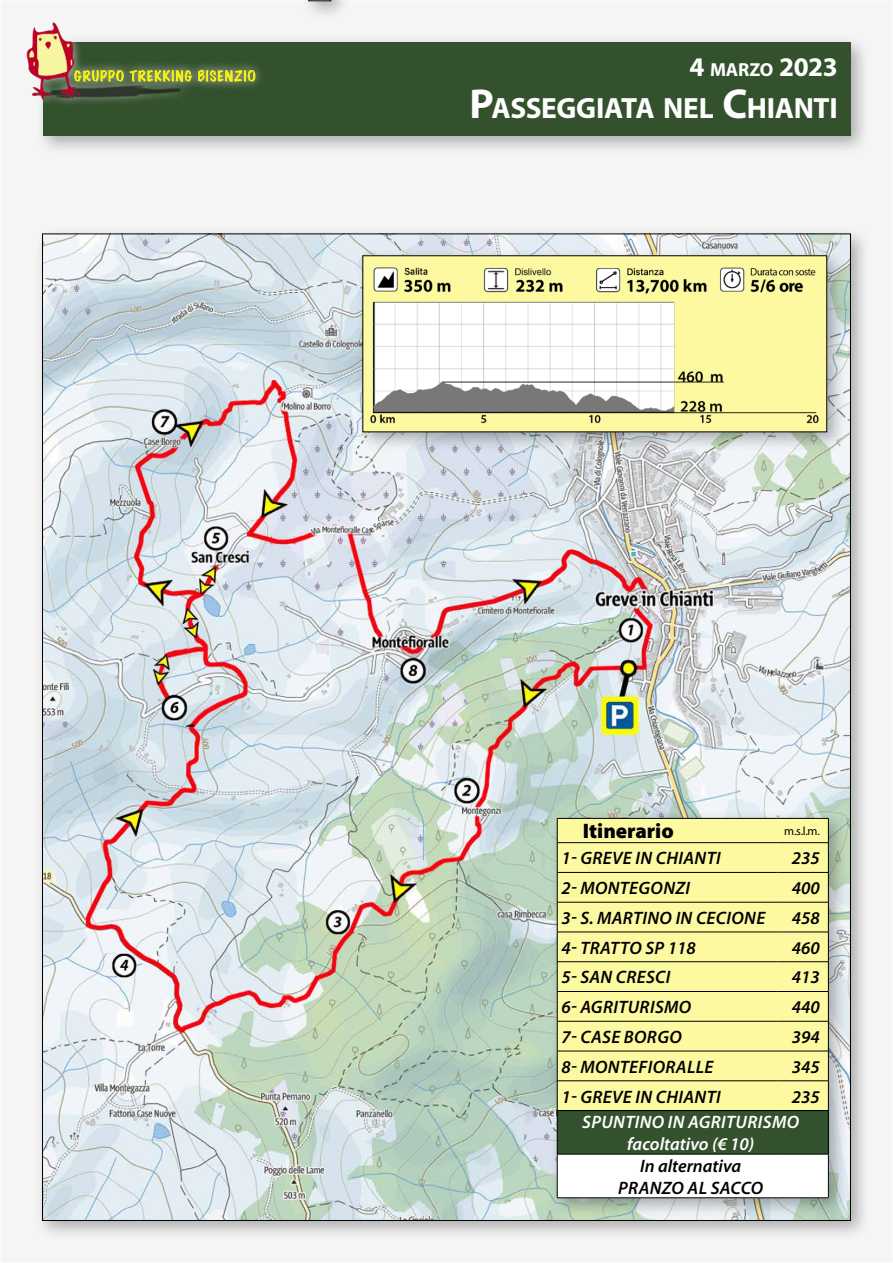
<style>
.page{position:relative;width:893px;height:1263px;background:#f5f5f5}
.page>*{position:absolute;margin:0;border:0;box-sizing:border-box;transform-origin:0 0}
.t1{font:700 29.4px "Myriad Pro";letter-spacing:-.015em;color:#fff}
.t2{font:700 27px "Myriad Pro";color:#fff}
.t3{font:900 21px "Myriad Pro";color:#000}
.t4{font:italic 600 18px "Myriad Pro";letter-spacing:.02em;color:#000}
.t5{font:italic 600 18px/21.6px "Myriad Pro";letter-spacing:.02em;color:#fff;text-align:center}
.t6{font:italic 600 18px/21.6px "Myriad Pro";color:#000;text-align:center}
.t7{font:12px "Myriad Pro";color:#000}
.s1{font-size:18.9px}
.s2{font-size:42px}
</style>
<div class="page">
<div style="left:34px;top:225px;width:836px;height:1016px;background:#000;opacity:.3"></div>
<img style="left:44px;top:236px;width:805px;height:983px">
<div style="left:549px;top:810px;width:300px;height:408px;background:#000;opacity:.3"></div>
<div style="left:558px;top:819px;width:270px;height:291px;background:#fdf9a1"></div>
<div style="left:557px;top:1110px;width:271px;height:44px;background:#34512e"></div>
<div style="left:557px;top:1154px;width:271px;height:44px;background:#fff"></div>
<hr style="left:557px;top:818px;width:220px;height:1px;background:#000">
<hr style="left:777px;top:818px;width:52px;height:1px;background:#000">
<hr style="left:557px;top:842px;width:220px;height:1px;background:#000">
<hr style="left:777px;top:842px;width:52px;height:1px;background:#000">
<hr style="left:557px;top:872px;width:220px;height:1px;background:#000">
<svg style="left:557px;top:818px;width:1px;height:84px"></svg>
<hr style="left:777px;top:872px;width:52px;height:1px;background:#000">
<svg style="left:828px;top:818px;width:1px;height:84px"></svg>
<hr style="left:557px;top:902px;width:220px;height:1px;background:#000">
<hr style="left:557px;top:902px;width:1px;height:30px;background:#000">
<hr style="left:777px;top:902px;width:52px;height:1px;background:#000">
<hr style="left:828px;top:902px;width:1px;height:30px;background:#000">
<hr style="left:557px;top:932px;width:220px;height:1px;background:#000">
<hr style="left:777px;top:932px;width:52px;height:1px;background:#000">
<hr style="left:557px;top:961px;width:220px;height:1px;background:#000">
<hr style="left:777px;top:961px;width:52px;height:1px;background:#000">
<hr style="left:557px;top:991px;width:220px;height:1px;background:#000">
<svg style="left:557px;top:932px;width:1px;height:89px"></svg>
<hr style="left:777px;top:991px;width:52px;height:1px;background:#000">
<svg style="left:828px;top:932px;width:1px;height:89px"></svg>
<hr style="left:557px;top:1021px;width:220px;height:1px;background:#000">
<hr style="left:557px;top:1021px;width:1px;height:30px;background:#000">
<hr style="left:777px;top:1021px;width:52px;height:1px;background:#000">
<hr style="left:828px;top:1021px;width:1px;height:30px;background:#000">
<hr style="left:557px;top:1051px;width:220px;height:1px;background:#000">
<hr style="left:777px;top:1051px;width:52px;height:1px;background:#000">
<hr style="left:557px;top:1080px;width:220px;height:1px;background:#000">
<svg style="left:557px;top:1051px;width:1px;height:59px"></svg>
<hr style="left:777px;top:1080px;width:52px;height:1px;background:#000">
<svg style="left:828px;top:1051px;width:1px;height:59px"></svg>
<hr style="left:557px;top:1110px;width:220px;height:1px;background:#000">
<hr style="left:557px;top:1111px;width:1px;height:43px;background:#000">
<hr style="left:777px;top:1110px;width:52px;height:1px;background:#000">
<hr style="left:828px;top:1111px;width:1px;height:43px;background:#000">
<hr style="left:557px;top:1154px;width:220px;height:1px;background:#000">
<hr style="left:557px;top:1154px;width:1px;height:43px;background:#000">
<hr style="left:777px;top:1154px;width:52px;height:1px;background:#000">
<hr style="left:828px;top:1154px;width:1px;height:43px;background:#000">
<hr style="left:557px;top:1197px;width:220px;height:1px;background:#000">
<hr style="left:777px;top:1197px;width:52px;height:1px;background:#000">
<div style="left:354px;top:247px;width:493px;height:205px;background:#000;opacity:.3"></div>
<img style="left:365px;top:258px;width:460px;height:172px">
<div style="left:35px;top:34px;width:836px;height:122px;background:#000;opacity:.3"></div>
<div style="left:43px;top:43px;width:808px;height:93px;background:#34512e"></div>
<div style="left:18px;top:14px;width:246px;height:94px;background:#fff;opacity:.75"></div>
<img style="left:18px;top:14px;width:239px;height:96px">
<div style="left:300px;top:0;width:51px;height:21px;background:#000;opacity:.3"></div>
<svg style="left:309px;top:0;width:22px;height:1px"></svg>
<h2 class="t2" style="left:690px;top:49px;width:150px">4 <span class="s1">MARZO</span> 2023</h2>
<h1 class="t1" style="left:470px;top:88px;width:370px"><span class="s2">P</span>ASSEGGIATA NEL <span class="s2">C</span>HIANTI</h1>
<p class="t3" style="left:583px;top:817px;width:93px">Itinerario</p>
<p class="t7" style="left:784px;top:824px;width:37px">m.s.l.m.</p>
<p class="t4" style="left:561px;top:847px;width:161px">1- GREVE IN CHIANTI</p>
<p class="t4" style="left:792px;top:847px;width:30px">235</p>
<p class="t4" style="left:561px;top:876px;width:130px">2- MONTEGONZI</p>
<p class="t4" style="left:792px;top:876px;width:30px">400</p>
<p class="t4" style="left:561px;top:906px;width:205px">3- S. MARTINO IN CECIONE</p>
<p class="t4" style="left:792px;top:906px;width:30px">458</p>
<p class="t4" style="left:561px;top:936px;width:136px">4- TRATTO SP 118</p>
<p class="t4" style="left:792px;top:936px;width:30px">460</p>
<p class="t4" style="left:561px;top:966px;width:111px">5- SAN CRESCI</p>
<p class="t4" style="left:792px;top:966px;width:30px">413</p>
<p class="t4" style="left:561px;top:996px;width:131px">6- AGRITURISMO</p>
<p class="t4" style="left:792px;top:996px;width:30px">440</p>
<p class="t4" style="left:561px;top:1025px;width:122px">7- CASE BORGO</p>
<p class="t4" style="left:792px;top:1025px;width:30px">394</p>
<p class="t4" style="left:561px;top:1055px;width:154px">8- MONTEFIORALLE</p>
<p class="t4" style="left:792px;top:1055px;width:30px">345</p>
<p class="t4" style="left:561px;top:1085px;width:161px">1- GREVE IN CHIANTI</p>
<p class="t4" style="left:792px;top:1085px;width:30px">235</p>
<p class="t5" style="left:582px;top:1111px;width:218px">SPUNTINO IN AGRITURISMO facoltativo (€ 10)</p>
<p class="t6" style="left:618px;top:1155px;width:147px">In alternativa<br>PRANZO AL SACCO</p>
</div>
